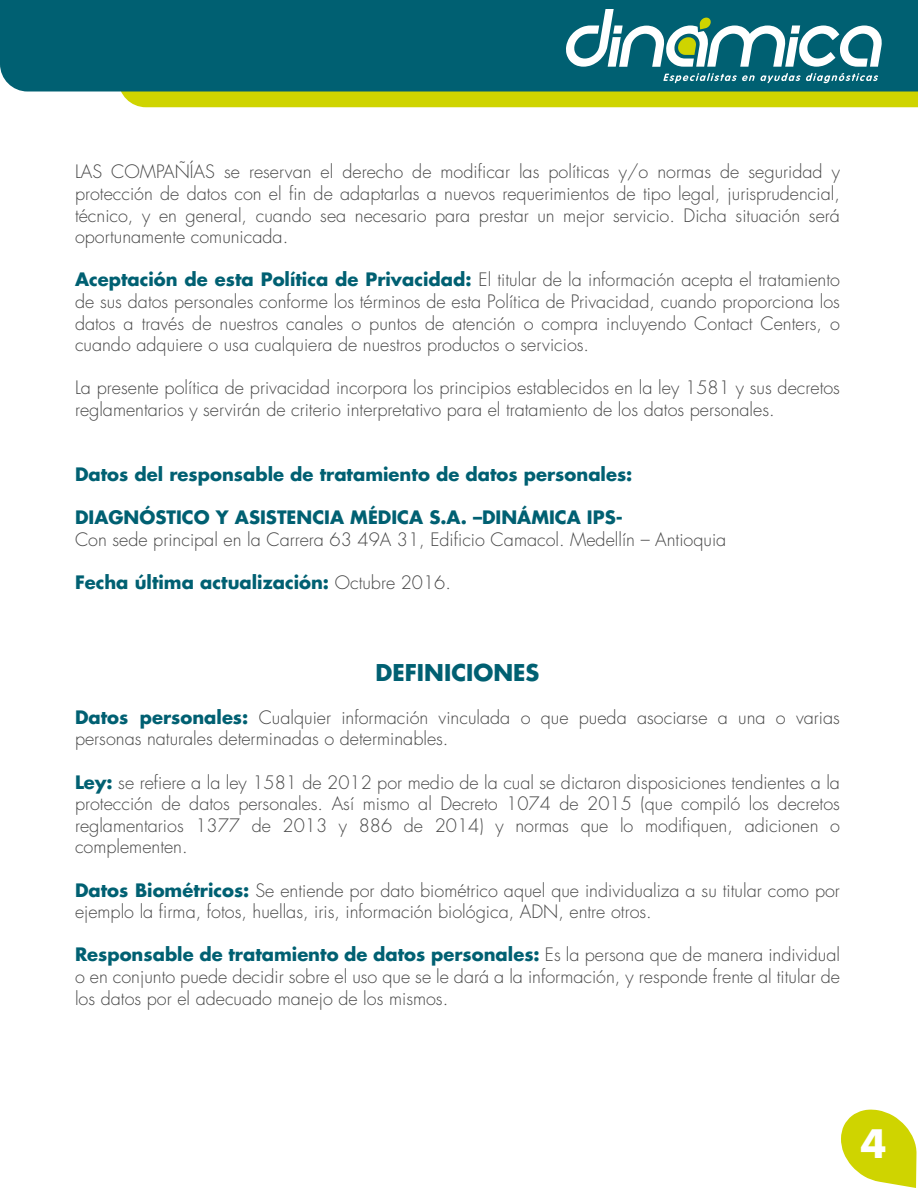
<style>
.page{position:relative;width:918px;height:1188px;background:#fff}
.page>*{position:absolute;margin:0;border:0;box-sizing:border-box;transform-origin:0 0}
.t1{font:700 38.1px "Futura Std";color:#fff}
.t2{font:700 22.5px "Futura Std";color:#006072}
.t3{font:300 18px/21.6px "Futura Std";color:#474747;text-align:justify}
.t4{font:700 18px "Futura Std";color:#006072}
.s1{font-weight:700;color:#006072}
.s2{font-weight:300;color:#474747}
</style>
<div class="page">
<svg style="left:841px;top:1110px;width:76px;height:78px"></svg>
<div style="left:121px;top:92px;width:797px;height:15px;background:#cfd400"></div>
<div style="left:0;top:0;width:918px;height:92px;background:#006072"></div>
<svg style="left:663px;top:73px;width:215px;height:10px"></svg>
<svg style="left:566px;top:9px;width:316px;height:58px"></svg>
<p class="t3" style="left:75px;top:162px;width:767px">LAS COMPAÑÍAS se reservan el derecho de modificar las políticas y/o normas de seguridad y protección de datos con el fin de adaptarlas a nuevos requerimientos de tipo legal, jurisprudencial, técnico, y en general, cuando sea necesario para prestar un mejor servicio. Dicha situación será oportunamente comunicada.</p>
<p class="t3" style="left:75px;top:270px;width:767px"><span class="s1">Aceptación de esta Política de Privacidad:</span> El titular de la información acepta el tratamiento de sus datos personales conforme los términos de esta Política de Privacidad, cuando proporciona los datos a través de nuestros canales o puntos de atención o compra incluyendo Contact Centers, o cuando adquiere o usa cualquiera de nuestros productos o servicios.</p>
<p class="t3" style="left:75px;top:378px;width:767px">La presente política de privacidad incorpora los principios establecidos en la ley 1581 y sus decretos reglamentarios y servirán de criterio interpretativo para el tratamiento de los datos personales.</p>
<p class="t4" style="left:75px;top:462px;width:559px">Datos del responsable de tratamiento de datos personales:</p>
<p class="t4" style="left:75px;top:505px;width:549px">DIAGNÓSTICO Y ASISTENCIA MÉDICA S.A. –DINÁMICA IPS-</p>
<p class="t3" style="left:75px;top:529px;width:653px">Con sede principal en la Carrera 63 49A 31, Edificio Camacol. Medellín – Antioquia</p>
<p class="t4" style="left:75px;top:570px;width:378px">Fecha última actualización: <span class="s2">Octubre 2016.</span></p>
<p class="t2" style="left:375px;top:657px;width:166px">DEFINICIONES</p>
<p class="t3" style="left:75px;top:707px;width:766px"><span class="s1">Datos personales:</span> Cualquier información vinculada o que pueda asociarse a una o varias personas naturales determinadas o determinables.</p>
<p class="t3" style="left:75px;top:772px;width:767px"><span class="s1">Ley:</span> se refiere a la ley 1581 de 2012 por medio de la cual se dictaron disposiciones tendientes a la protección de datos personales. Así mismo al Decreto 1074 de 2015 (que compiló los decretos reglamentarios 1377 de 2013 y 886 de 2014) y normas que lo modifiquen, adicionen o complementen.</p>
<p class="t3" style="left:75px;top:880px;width:766px"><span class="s1">Datos Biométricos:</span> Se entiende por dato biométrico aquel que individualiza a su titular como por ejemplo la firma, fotos, huellas, iris, información biológica, ADN, entre otros.</p>
<p class="t3" style="left:75px;top:945px;width:767px"><span class="s1">Responsable de tratamiento de datos personales:</span> Es la persona que de manera individual o en conjunto puede decidir sobre el uso que se le dará a la información, y responde frente al titular de los datos por el adecuado manejo de los mismos.</p>
<h1 class="t1" style="left:861px;top:1119px;width:28px">4</h1>
</div>
